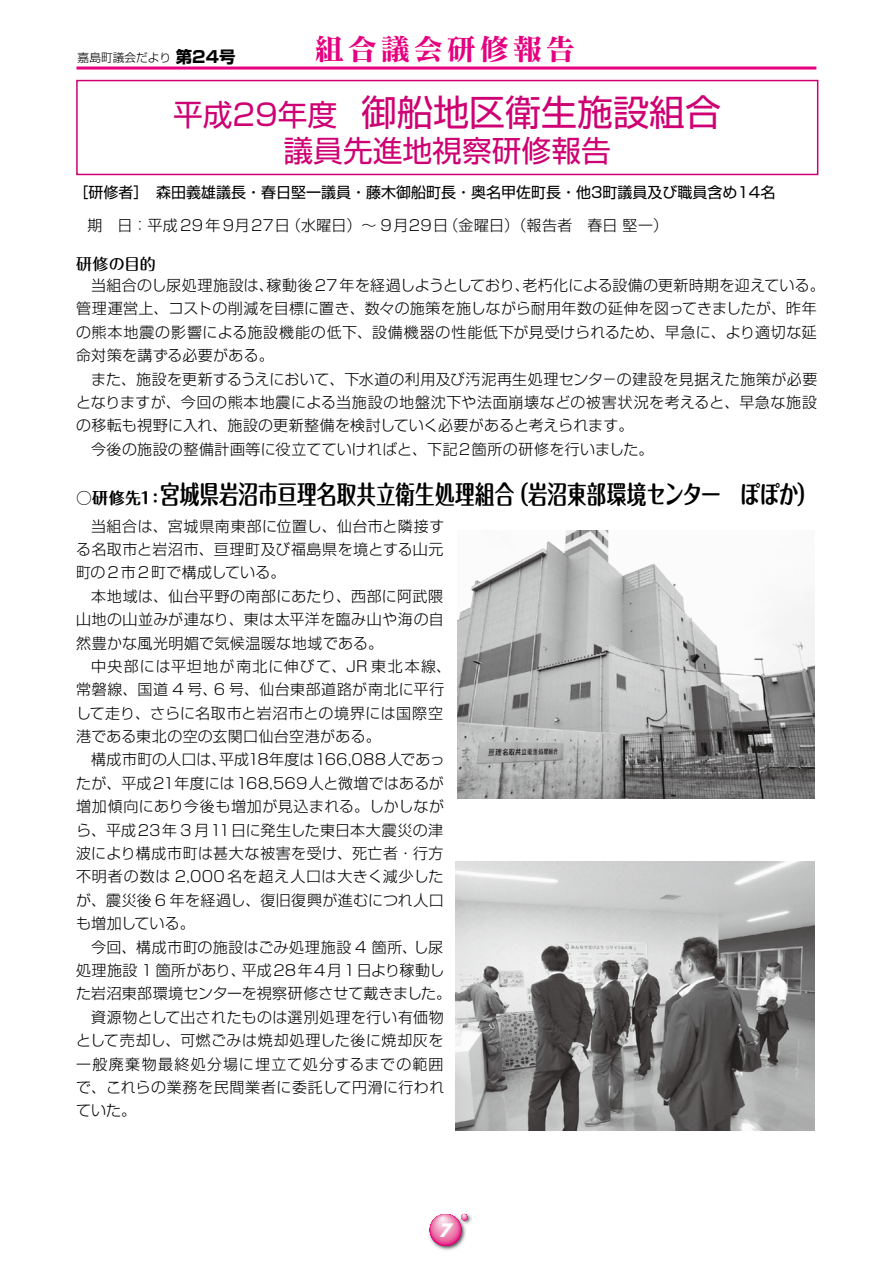
<style>
.page{position:relative;width:893px;height:1263px;background:#fff}
.page>*{position:absolute;margin:0;border:0;box-sizing:border-box;transform-origin:0 0}
.t1{font:36px "Shin Go Pro";color:#ce0073}
.t2{font:30px "Matisse Pro B";letter-spacing:.1em;color:#e4007f}
.t3{font:29.7px/35.7px "Shin Go Pro";color:#ce0073}
.t4{font:700 25.5px "Maru Fo Pro";color:#000;scale:.77 1}
.t5{font:italic 700 18px "Futura";color:#fff}
.t6{font:700 16.35px "Shin Go Pro";color:#000}
.t7{font:700 15.9px "Maru Fo Pro";color:#000}
.t8{font:500 15.9px "Maru Fo Pro";color:#000}
.t9{font:300 15px/23.4px "Shin Go Pro";letter-spacing:.025em;color:#000}
.t10{font:15px "Shin Go Pro";color:#000}
.t11{font:300 15px "Shin Go Pro";letter-spacing:.045em;color:#000}
.t12{font:300 15px "Shin Go Pro";letter-spacing:.085em;color:#000}
.t13{font:300 15px "Shin Go Pro";letter-spacing:-.005em;color:#000}
.t14{font:300 15px "Shin Go Pro";letter-spacing:.075em;color:#000}
.t15{font:300 11.7px "Shin Go Pro";color:#000}
</style>
<div class="page">
<div style="left:76px;top:80px;width:742px;height:95px;border:2px solid #ce0073"></div>
<img style="left:457px;top:531px;width:358px;height:268px">
<img style="left:456px;top:861px;width:359px;height:270px">
<hr style="left:76px;top:67px;width:740px;height:3px;background:#e4007f">
<img style="left:429px;top:1213px;width:42px;height:37px">
<svg style="left:430px;top:1214px;width:32px;height:32px"></svg>
<div style="left:430px;top:1214px;width:31px;height:32px;background:#e40080;border-radius:50%"></div>
<svg style="left:430px;top:1214px;width:31px;height:31px"></svg>
<svg style="left:430px;top:1214px;width:30px;height:30px"></svg>
<div style="left:431px;top:1214px;width:29px;height:29px;background:#e84592;border-radius:50%"></div>
<div style="left:431px;top:1214px;width:28px;height:29px;background:#e84994;border-radius:50%"></div>
<div style="left:431px;top:1214px;width:28px;height:28px;background:#e9589a;border-radius:50%"></div>
<svg style="left:431px;top:1214px;width:28px;height:27px"></svg>
<div style="left:432px;top:1214px;width:26px;height:27px;background:#ea66a1;border-radius:50%"></div>
<div style="left:432px;top:1214px;width:26px;height:26px;background:#eb6ea5;border-radius:50%"></div>
<div style="left:432px;top:1214px;width:25px;height:25px;background:#ec78ab;border-radius:50%"></div>
<div style="left:433px;top:1214px;width:24px;height:24px;background:#ec78ab;border-radius:50%"></div>
<div style="left:433px;top:1214px;width:23px;height:24px;background:#ed7dae;border-radius:50%"></div>
<div style="left:433px;top:1215px;width:23px;height:23px;background:#ed7dae;border-radius:50%"></div>
<div style="left:433px;top:1215px;width:23px;height:22px;background:#ee84b2;border-radius:50%"></div>
<div style="left:433px;top:1215px;width:22px;height:22px;background:#ee84b2;border-radius:50%"></div>
<div style="left:433px;top:1215px;width:22px;height:21px;background:#ee87b4;border-radius:50%"></div>
<div style="left:434px;top:1215px;width:21px;height:21px;background:#ef8eb8;border-radius:50%"></div>
<div style="left:434px;top:1215px;width:20px;height:20px;background:#ef93bb;border-radius:50%"></div>
<div style="left:434px;top:1215px;width:20px;height:19px;background:#f095bc;border-radius:50%"></div>
<div style="left:435px;top:1215px;width:19px;height:19px;background:#f095bc;border-radius:50%"></div>
<div style="left:435px;top:1215px;width:18px;height:19px;background:#f09abf;border-radius:50%"></div>
<div style="left:435px;top:1215px;width:18px;height:18px;background:#f1a0c3;border-radius:50%"></div>
<div style="left:436px;top:1216px;width:16px;height:16px;background:#f2a7c8;border-radius:50%"></div>
<div style="left:436px;top:1216px;width:15px;height:15px;background:#f3aecc;border-radius:50%"></div>
<div style="left:436px;top:1216px;width:15px;height:14px;background:#f3b0cd;border-radius:50%"></div>
<div style="left:437px;top:1216px;width:14px;height:14px;background:#f3b0cd;border-radius:50%"></div>
<div style="left:437px;top:1216px;width:13px;height:13px;background:#f5b8d3;border-radius:50%"></div>
<div style="left:437px;top:1216px;width:12px;height:12px;background:#f5bdd5;border-radius:50%"></div>
<div style="left:438px;top:1216px;width:11px;height:12px;background:#f6bfd7;border-radius:50%"></div>
<div style="left:438px;top:1216px;width:11px;height:11px;background:#f6c3d9;border-radius:50%"></div>
<div style="left:438px;top:1216px;width:10px;height:10px;background:#f4bcd3;border-radius:50%"></div>
<div style="left:438px;top:1217px;width:10px;height:9px;background:#f7c9dd;border-radius:50%"></div>
<div style="left:439px;top:1217px;width:9px;height:9px;background:#f7cbdf;border-radius:50%"></div>
<div style="left:439px;top:1217px;width:8px;height:8px;background:#f8d1e2;border-radius:50%"></div>
<div style="left:439px;top:1217px;width:7px;height:7px;background:#f9d5e5;border-radius:50%"></div>
<div style="left:440px;top:1217px;width:6px;height:7px;background:#f9d7e6;border-radius:50%"></div>
<svg style="left:440px;top:1217px;width:5px;height:4px"></svg>
<svg style="left:461px;top:1214px;width:6px;height:6px"></svg>
<p class="t6" style="left:176px;top:44px;width:61px">第24号</p>
<p class="t15" style="left:78px;top:48px;width:95px">嘉島町議会だより</p>
<h2 class="t2" style="left:314px;top:29px;width:262px">組合議会研修報告</h2>
<h1 class="t1" style="left:361px;top:83px;width:361px">御船地区衛生施設組合</h1>
<h3 class="t3" style="left:283px;top:94px;width:329px;text-indent:-110px">平成29年度<br>議員先進地視察研修報告</h3>
<p class="t10" style="left:74px;top:180px;width:703px">［研修者］　森田義雄議長・春日堅一議員・藤木御船町長・奥名甲佐町長・他3町議員及び職員含め14名</p>
<p class="t14" style="left:88px;top:213px;width:204px">期　日：平成29年9月27日</p>
<p class="t9" style="left:286px;top:212px;width:164px">（水曜日）～ 9月29日</p>
<p class="t9" style="left:444px;top:212px;width:226px">（金曜日）（報告者　春日堅一(</p>
<p class="t8" style="left:76px;top:251px;width:81px">研修の目的</p>
<p class="t13" style="left:266px;top:273px;width:265px">稼動後27年を経過しようとしており、</p>
<p class="t9" style="left:76px;top:272px;width:743px">　当組合のし尿処理施設は、<br>管理運営上、コストの削減を目標に置き、数々の施策を施しながら耐用年数の延伸を図ってきましたが、昨年の熊本地震の影響による施設機能の低下、設備機器の性能低下が見受けられるため、早急に、より適切な延命対策を講ずる必要がある。<br>　また、施設を更新するうえにおいて、下水道の利用及び汚泥再生処理センタ－の建設を見据えた施策が必要となりますが、今回の熊本地震による当施設の地盤沈下や法面崩壊などの被害状況を考えると、早急な施設の移転も視野に入れ、施設の更新整備を検討していく必要があると考えられます。<br>　今後の施設の整備計画等に役立てていければと、下記２箇所の研修を行いました。</p>
<h3 class="t4" style="left:509px;top:474px;width:402px">（岩沼東部環境センター　ぽぽか(</h3>
<p class="t9" style="left:522px;top:272px;width:304px">老朽化による設備の更新時期を迎えている。</p>
<h3 class="t4" style="left:160px;top:474px;width:461px">宮城県岩沼市亘理名取共立衛生処理組合</h3>
<p class="t7" style="left:76px;top:485px;width:89px">○研修先1：</p>
<p class="t9" style="left:76px;top:512px;width:370px">　当組合は、宮城県南東部に位置し、仙台市と隣接す</p>
<p class="t9" style="left:76px;top:536px;width:369px">る名取市と岩沼市、亘理町及び福島県を境とする山元</p>
<p class="t9" style="left:76px;top:559px;width:211px">町の2市2町で構成している。</p>
<p class="t9" style="left:76px;top:582px;width:369px">　本地域は、仙台平野の南部にあたり、西部に阿武隈</p>
<p class="t9" style="left:76px;top:606px;width:369px">山地の山並みが連なり、東は太平洋を臨み山や海の自</p>
<p class="t9" style="left:76px;top:629px;width:309px">然豊かな風光明媚で気候温暖な地域である。</p>
<p class="t12" style="left:76px;top:654px;width:377px">　中央部には平坦地が南北に伸びて、JR 東北本線、</p>
<p class="t9" style="left:214px;top:676px;width:232px">6 号、仙台東部道路が南北に平行</p>
<p class="t9" style="left:76px;top:676px;width:143px">常磐線、国道 4 号、</p>
<p class="t9" style="left:76px;top:699px;width:369px">して走り、さらに名取市と岩沼市との境界には国際空</p>
<p class="t9" style="left:76px;top:723px;width:306px">港である東北の空の玄関口仙台空港がある。</p>
<p class="t9" style="left:219px;top:746px;width:227px">平成18年度は166,088人であっ</p>
<p class="t9" style="left:76px;top:746px;width:152px">　構成市町の人口は、</p>
<p class="t9" style="left:76px;top:770px;width:369px">たが、平成21年度には168,569人と微増ではあるが</p>
<p class="t9" style="left:76px;top:793px;width:370px">増加傾向にあり今後も増加が見込まれる。しかしなが</p>
<p class="t9" style="left:76px;top:816px;width:369px">ら、平成23年 3 月11日に発生した東日本大震災の津</p>
<p class="t9" style="left:76px;top:840px;width:369px">波により構成市町は甚大な被害を受け、死亡者・行方</p>
<p class="t11" style="left:76px;top:864px;width:369px">不明者の数は 2,000 名を超え人口は大きく減少した</p>
<p class="t9" style="left:76px;top:886px;width:369px">が、震災後 6 年を経過し、復旧復興が進むにつれ人口</p>
<p class="t9" style="left:76px;top:910px;width:120px">も増加している。</p>
<p class="t9" style="left:413px;top:933px;width:31px">し尿</p>
<p class="t9" style="left:242px;top:933px;width:204px;text-indent:-151px">今回、構成市町の施設はごみ処理施設 4 箇所、<br>平成28年4月1日より稼動し</p>
<p class="t9" style="left:76px;top:957px;width:376px">処理施設 1 箇所があり、<br>た岩沼東部環境センターを視察研修させて戴きました。　資源物として出されたものは選別処理を行い有価物として売却し、可燃ごみは焼却処理した後に焼却灰を一般廃棄物最終処分場に埋立て処分するまでの範囲で、これらの業務を民間業者に委託して円滑に行われていた。</p>
<p class="t5" style="left:439px;top:1218px;width:14px">7</p>
</div>
